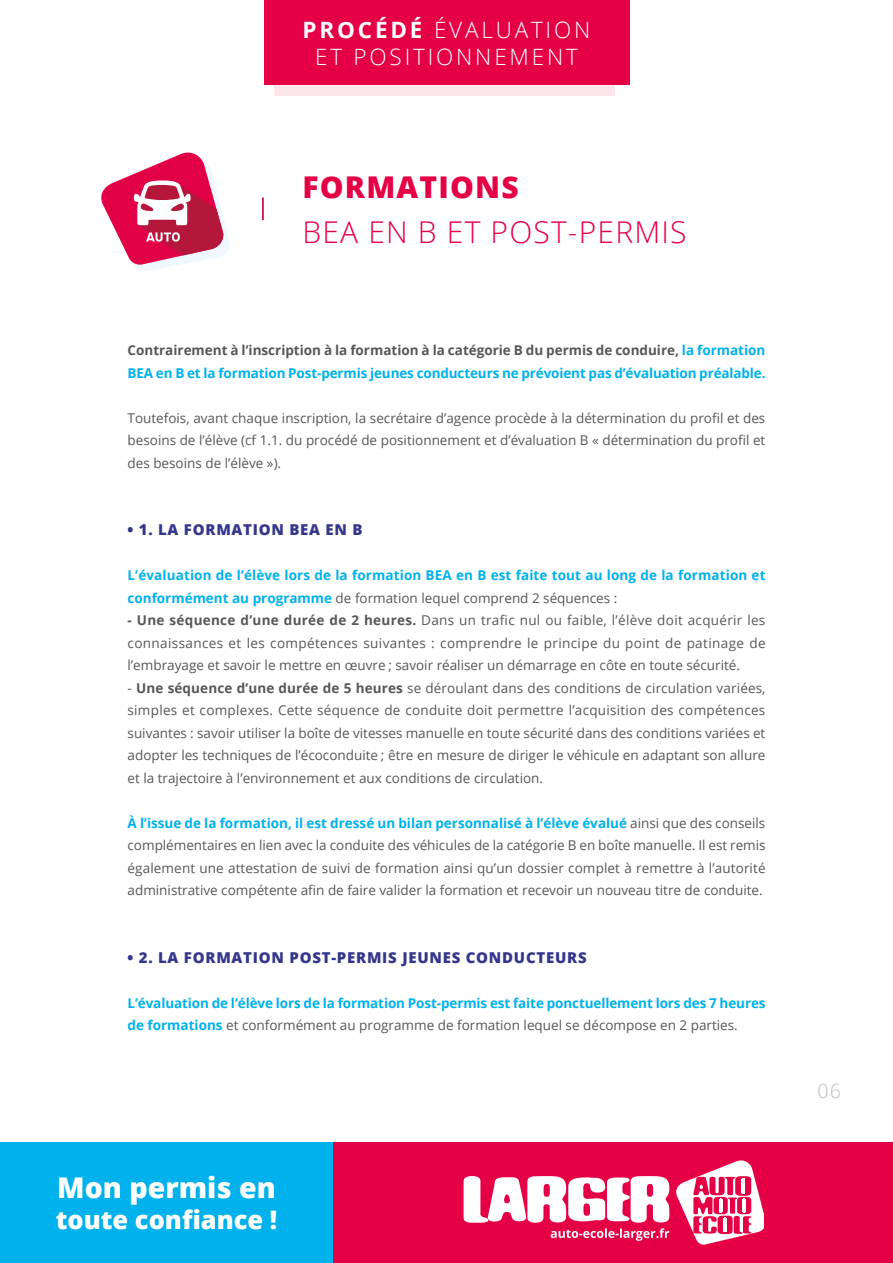
<style>
.page{position:relative;width:893px;height:1263px;background:#fff}
.page>*{position:absolute;margin:0;border:0;box-sizing:border-box;transform-origin:0 0}
.t1{font:300 30px "Open Sans";letter-spacing:.04em;color:#e50046}
.t2{font:800 30px "Open Sans";letter-spacing:.04em;color:#e50046}
.t3{font:800 28.5px "Open Sans";color:#fff}
.t4{font:800 25.5px "Open Sans";color:#fff}
.t5{font:300 22.5px/27px "Open Sans";letter-spacing:.125em;color:#fff;text-align:center}
.t6{font:300 19.5px "Open Sans";color:#bcbcbc}
.t7{font:800 15px "Open Sans";letter-spacing:.05em;color:#34368c}
.t8{font:13.5px/22.5px "Open Sans";color:#575756;text-align:justify}
.t9{font:700 13.5px/22.5px "Open Sans";letter-spacing:-.01em;color:#00b1eb}
.t10{font:700 13.5px/22.5px "Open Sans";letter-spacing:.01em;color:#00b1eb}
.s1{font-weight:700}
.s2{color:#575756}
.s3{font-weight:400;color:#575756}
.s4{font-weight:700;color:#00b1eb}
</style>
<div class="page">
<div style="left:274px;top:29px;width:341px;height:67px;background:#fce6ec"></div>
<div style="left:264px;top:0;width:365px;height:85px;background:#e50046"></div>
<div style="left:0;top:1143px;width:893px;height:120px;background:#e50046"></div>
<svg style="left:676px;top:1160px;width:87px;height:85px"></svg>
<svg style="left:464px;top:1176px;width:205px;height:65px"></svg>
<div style="left:0;top:1143px;width:333px;height:120px;background:#00b1eb"></div>
<hr style="left:262px;top:198px;width:2px;height:22px;background:#e50046">
<svg style="left:101px;top:153px;width:129px;height:118px"></svg>
<h3 class="t5" style="left:303px;top:15px;width:289px"><span class="s1">PROCÉDÉ</span> ÉVALUATION<br>ET POSITIONNEMENT</h3>
<h1 class="t2" style="left:302px;top:164px;width:218px">FORMATIONS</h1>
<h1 class="t1" style="left:302px;top:211px;width:386px">BEA EN B ET POST-PERMIS</h1>
<p class="t9" style="left:128px;top:339px;width:639px"><span class="s2">Contrairement à l’inscription à la formation à la catégorie B du permis de conduire,</span> la formation<br>BEA en B et la formation Post-permis jeunes conducteurs ne prévoient pas d’évaluation préalable.</p>
<p class="t8" style="left:128px;top:406px;width:639px">Toutefois, avant chaque inscription, la secrétaire d’agence procède à la détermination du profil et des besoins de l’élève (cf 1.1. du procédé de positionnement et d’évaluation B « détermination du profil et des besoins de l’élève »).</p>
<p class="t7" style="left:128px;top:518px;width:237px">• 1. LA FORMATION BEA EN B</p>
<p class="t10" style="left:128px;top:564px;width:639px">L’évaluation de l’élève lors de la formation BEA en B est faite tout au long de la formation et conformément au programme <span class="s3">de formation lequel comprend 2 séquences :</span></p>
<p class="t8" style="left:128px;top:609px;width:639px"><span class="s1">- Une séquence d’une durée de 2 heures.</span> Dans un trafic nul ou faible, l’élève doit acquérir les connaissances et les compétences suivantes : comprendre le principe du point de patinage de l’embrayage et savoir le mettre en œuvre ; savoir réaliser un démarrage en côte en toute sécurité.</p>
<p class="t8" style="left:128px;top:676px;width:639px">- <span class="s1">Une séquence d’une durée de 5 heures</span> se déroulant dans des conditions de circulation variées, simples et complexes. Cette séquence de conduite doit permettre l’acquisition des compétences suivantes : savoir utiliser la boîte de vitesses manuelle en toute sécurité dans des conditions variées et adopter les techniques de l’écoconduite ; être en mesure de diriger le véhicule en adaptant son allure et la trajectoire à l’environnement et aux conditions de circulation.</p>
<p class="t8" style="left:128px;top:811px;width:640px"><span class="s4">À l’issue de la formation, il est dressé un bilan personnalisé à l’élève évalué</span> ainsi que des conseils complémentaires en lien avec la conduite des véhicules de la catégorie B en boîte manuelle. Il est remis également une attestation de suivi de formation ainsi qu’un dossier complet à remettre à l’autorité administrative compétente afin de faire valider la formation et recevoir un nouveau titre de conduite.</p>
<p class="t7" style="left:128px;top:946px;width:461px">• 2. LA FORMATION POST-PERMIS JEUNES CONDUCTEURS</p>
<p class="t9" style="left:128px;top:991px;width:640px">L’évaluation de l’élève lors de la formation Post-permis est faite ponctuellement lors des 7 heures de formations <span class="s3">et conformément au programme de formation lequel se décompose en 2 parties.</span></p>
<h2 class="t3" style="left:57px;top:1166px;width:220px">Mon permis en</h2>
<h3 class="t4" style="left:56px;top:1200px;width:223px">toute confiance !</h3>
<h3 class="t6" style="left:818px;top:1077px;width:25px">06</h3>
</div>
